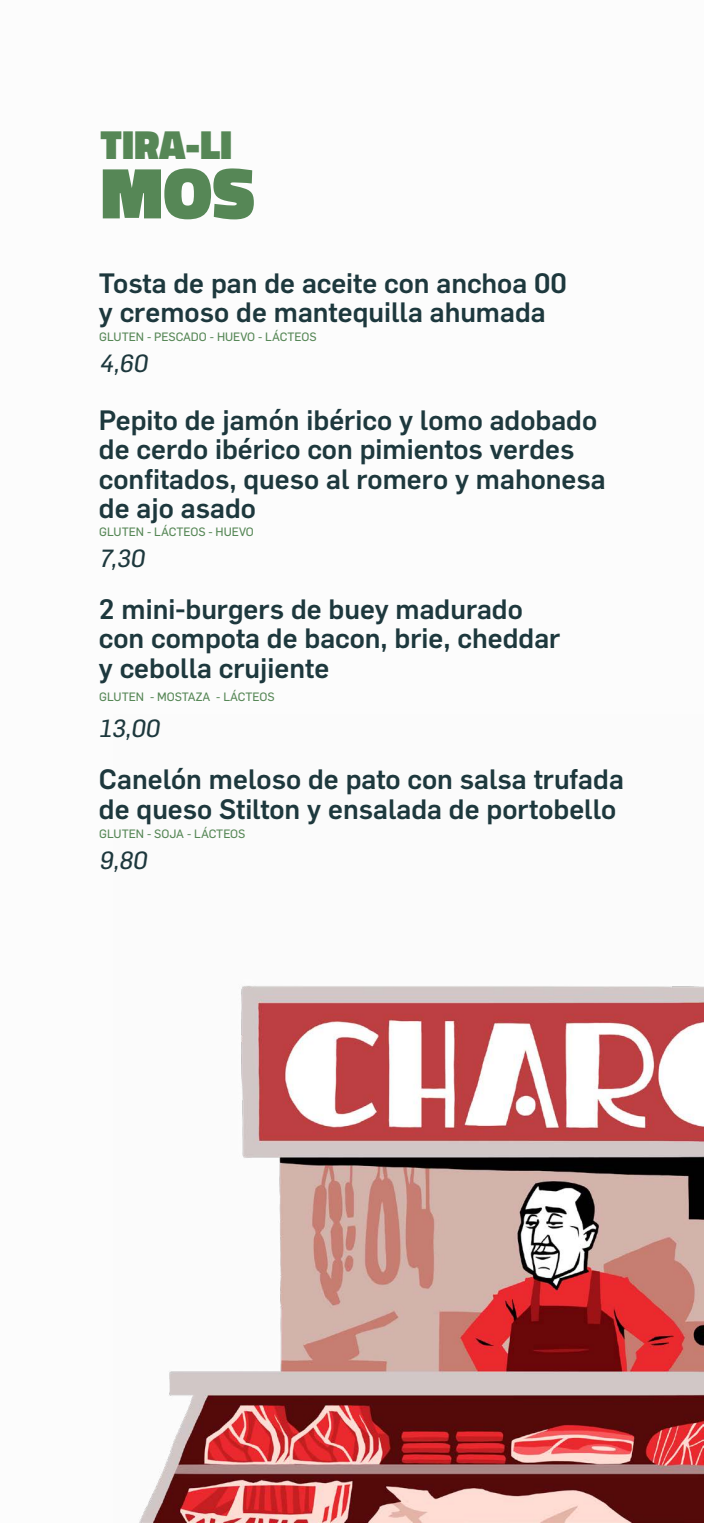
<style>
.page{position:relative;width:704px;height:1523px;background:#fff}
.page>*{position:absolute;margin:0;border:0;box-sizing:border-box;transform-origin:0 0}
.t1{font:900 73.12px "Titillium";color:#568756}
.t2{font:900 41.25px "Titillium";color:#568756}
.t3{font:500 27.5px/29.4px "Flama";color:#1d383d}
.t4{font:24.38px "Flama Basic";color:#1d383d}
.t5{font:11.88px "Flama Basic";color:#568756}
</style>
<div class="page">
<img style="left:139px;top:985px;width:564px;height:537px">
<h2 class="t2" style="left:100px;top:114px;width:133px">TIRA-LI</h2>
<h1 class="t1" style="left:100px;top:139px;width:155px">MOS</h1>
<p class="t3" style="left:99px;top:266px;width:469px">Tosta de pan de aceite con anchoa 00 y cremoso de mantequilla ahumada</p>
<p class="t4" style="left:99px;top:346px;width:54px">4,60</p>
<p class="t5" style="left:99px;top:328px;width:219px">GLUTEN - PESCADO - HUEVO - LÁCTEOS</p>
<p class="t3" style="left:99px;top:403px;width:508px">Pepito de jamón ibérico y lomo adobado de cerdo ibérico con pimientos verdes confitados, queso al romero y mahonesa de ajo asado</p>
<p class="t4" style="left:99px;top:541px;width:51px">7,30</p>
<p class="t5" style="left:99px;top:523px;width:156px">GLUTEN - LÁCTEOS - HUEVO</p>
<p class="t3" style="left:99px;top:592px;width:462px">2 mini-burgers de buey madurado con compota de bacon, brie, cheddar y cebolla crujiente</p>
<p class="t4" style="left:99px;top:711px;width:66px">13,00</p>
<p class="t5" style="left:99px;top:688px;width:177px">GLUTEN - MOSTAZA - LÁCTEOS</p>
<p class="t3" style="left:99px;top:762px;width:526px">Canelón meloso de pato con salsa trufada de queso Stilton y ensalada de portobello</p>
<p class="t4" style="left:99px;top:843px;width:53px">9,80</p>
<p class="t5" style="left:99px;top:826px;width:147px">GLUTEN - SOJA - LÁCTEOS</p>
</div>
